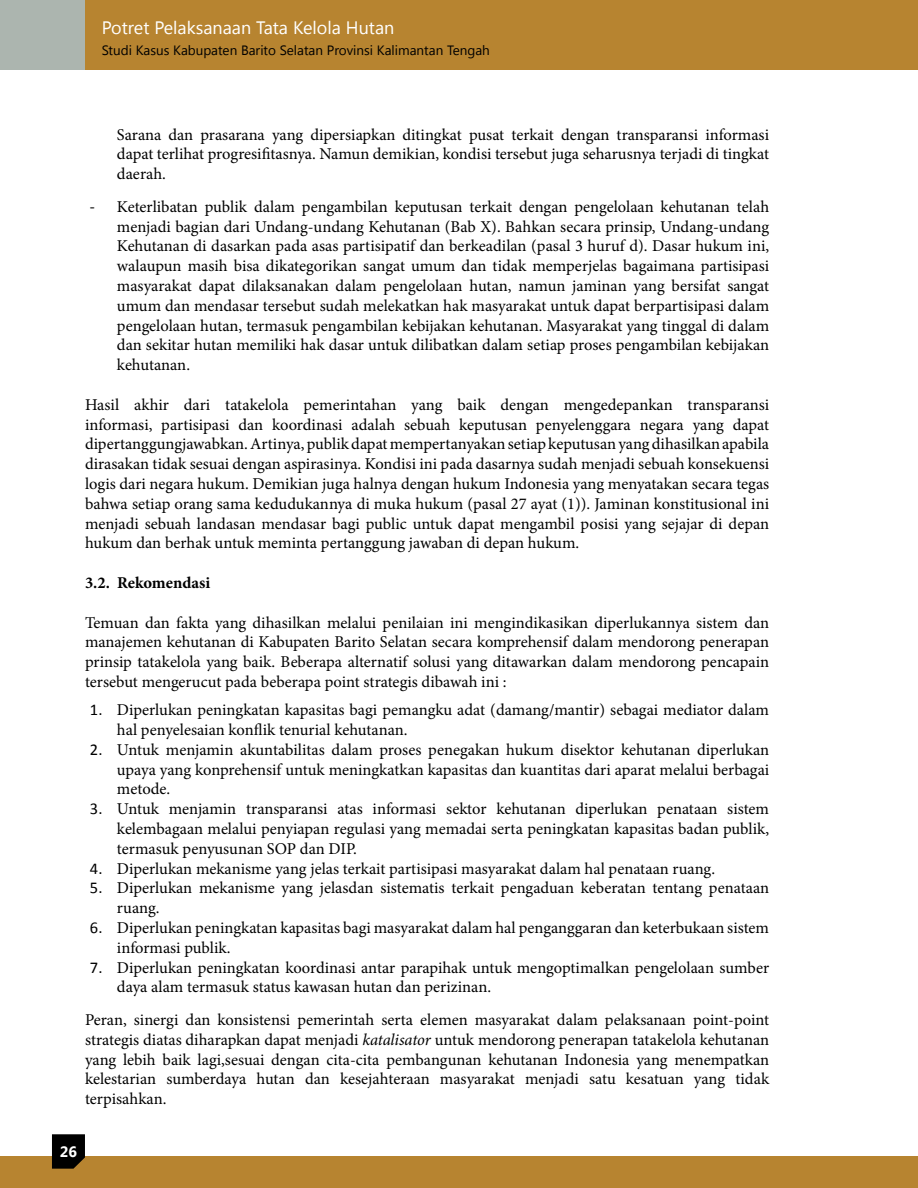
<style>
.page{position:relative;width:918px;height:1188px;background:#fff}
.page>*{position:absolute;margin:0;border:0;box-sizing:border-box;transform-origin:0 0}
.t1{font:18px "Segoe UI";color:#fff}
.t2{font:16.5px/19.8px "Minion Pro";color:#000;text-align:justify}
.t3{font:700 16.5px "Minion Pro";color:#000}
.t4{font:700 15px "Segoe UI";color:#fff}
.t5{font:13.5px "Segoe UI";color:#000}
.s1{font-family:"Calibri"}
.s2{font-style:italic}
</style>
<div class="page">
<div style="left:0;top:1px;width:85px;height:69px;background:#acb5af"></div>
<div style="left:85px;top:1px;width:833px;height:69px;background:#b78430"></div>
<div style="left:0;top:1157px;width:918px;height:31px;background:#b78430"></div>
<svg style="left:52px;top:1134px;width:33px;height:35px"></svg>
<p class="t1" style="left:102px;top:15px;width:294px">Potret Pelaksanaan Tata Kelola Hutan</p>
<p class="t5" style="left:102px;top:41px;width:389px">Studi Kasus Kabupaten Barito Selatan Provinsi Kalimantan Tengah</p>
<p class="t2" style="left:117px;top:124px;width:654px">Sarana dan prasarana yang dipersiapkan ditingkat pusat terkait dengan transparansi informasi dapat terlihat progresifitasnya. Namun demikian, kondisi tersebut juga seharusnya terjadi di tingkat daerah.</p>
<p class="t2" style="left:117px;top:197px;width:654px;text-indent:-27px"><span class="s1">-</span> Keterlibatan publik dalam pengambilan keputusan terkait dengan pengelolaan kehutanan telah menjadi bagian dari Undang-undang Kehutanan (Bab X). Bahkan secara prinsip, Undang-undang Kehutanan di dasarkan pada asas partisipatif dan berkeadilan (pasal 3 huruf d). Dasar hukum ini, walaupun masih bisa dikategorikan sangat umum dan tidak memperjelas bagaimana partisipasi masyarakat dapat dilaksanakan dalam pengelolaan hutan, namun jaminan yang bersifat sangat umum dan mendasar tersebut sudah melekatkan hak masyarakat untuk dapat berpartisipasi dalam pengelolaan hutan, termasuk pengambilan kebijakan kehutanan. Masyarakat yang tinggal di dalam dan sekitar hutan memiliki hak dasar untuk dilibatkan dalam setiap proses pengambilan kebijakan kehutanan.</p>
<p class="t2" style="left:85px;top:395px;width:686px">Hasil akhir dari tatakelola pemerintahan yang baik dengan mengedepankan transparansi informasi, partisipasi dan koordinasi adalah sebuah keputusan penyelenggara negara yang dapat dipertanggungjawabkan. Artinya, publik dapat mempertanyakan setiap keputusan yang dihasilkan apabila dirasakan tidak sesuai dengan aspirasinya. Kondisi ini pada dasarnya sudah menjadi sebuah konsekuensi logis dari negara hukum. Demikian juga halnya dengan hukum Indonesia yang menyatakan secara tegas bahwa setiap orang sama kedudukannya di muka hukum (pasal 27 ayat (1)). Jaminan konstitusional ini menjadi sebuah landasan mendasar bagi public untuk dapat mengambil posisi yang sejajar di depan hukum dan berhak untuk meminta pertanggung jawaban di depan hukum.</p>
<p class="t3" style="left:85px;top:571px;width:127px">3.2. Rekomendasi</p>
<p class="t2" style="left:85px;top:612px;width:686px">Temuan dan fakta yang dihasilkan melalui penilaian ini mengindikasikan diperlukannya sistem dan manajemen kehutanan di Kabupaten Barito Selatan secara komprehensif dalam mendorong penerapan prinsip tatakelola yang baik. Beberapa alternatif solusi yang ditawarkan dalam mendorong pencapain tersebut mengerucut pada beberapa point strategis dibawah ini :</p>
<p class="t2" style="left:117px;top:700px;width:654px;text-indent:-27px"><span class="s1">1.</span> Diperlukan peningkatan kapasitas bagi pemangku adat (damang/mantir) sebagai mediator dalam hal penyelesaian konflik tenurial kehutanan.</p>
<p class="t2" style="left:117px;top:740px;width:654px;text-indent:-27px"><span class="s1">2.</span> Untuk menjamin akuntabilitas dalam proses penegakan hukum disektor kehutanan diperlukan upaya yang konprehensif untuk meningkatkan kapasitas dan kuantitas dari aparat melalui berbagai metode.</p>
<p class="t2" style="left:117px;top:799px;width:654px;text-indent:-27px"><span class="s1">3.</span> Untuk menjamin transparansi atas informasi sektor kehutanan diperlukan penataan sistem kelembagaan melalui penyiapan regulasi yang memadai serta peningkatan kapasitas badan publik, termasuk penyusunan SOP dan DIP.</p>
<p class="t2" style="left:90px;top:859px;width:627px"><span class="s1">4.</span> Diperlukan mekanisme yang jelas terkait partisipasi masyarakat dalam hal penataan ruang.</p>
<p class="t2" style="left:117px;top:878px;width:654px;text-indent:-27px"><span class="s1">5.</span> Diperlukan mekanisme yang jelasdan sistematis terkait pengaduan keberatan tentang penataan ruang.</p>
<p class="t2" style="left:117px;top:918px;width:654px;text-indent:-27px"><span class="s1">6.</span> Diperlukan peningkatan kapasitas bagi masyarakat dalam hal penganggaran dan keterbukaan sistem informasi publik.</p>
<p class="t2" style="left:117px;top:958px;width:654px;text-indent:-27px"><span class="s1">7.</span> Diperlukan peningkatan koordinasi antar parapihak untuk mengoptimalkan pengelolaan sumber daya alam termasuk status kawasan hutan dan perizinan.</p>
<p class="t2" style="left:85px;top:1010px;width:686px">Peran, sinergi dan konsistensi pemerintah serta elemen masyarakat dalam pelaksanaan point-point strategis diatas diharapkan dapat menjadi <span class="s2">katalisator</span> untuk mendorong penerapan tatakelola kehutanan yang lebih baik lagi,sesuai dengan cita-cita pembangunan kehutanan Indonesia yang menempatkan kelestarian sumberdaya hutan dan kesejahteraan masyarakat menjadi satu kesatuan yang tidak terpisahkan.</p>
<p class="t4" style="left:60px;top:1141px;width:19px">26</p>
</div>
